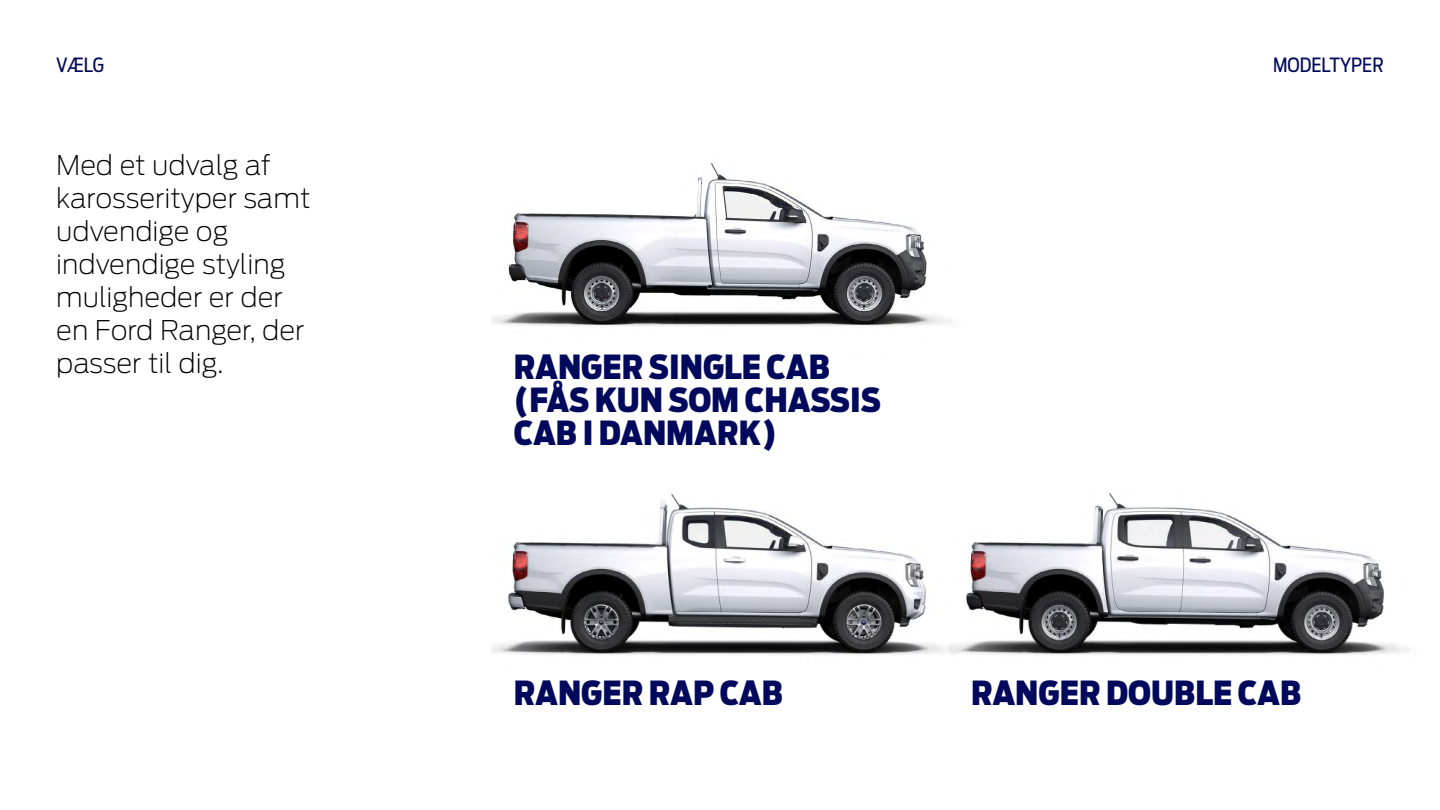
<style>
.page{position:relative;width:1440px;height:810px;background:#fff}
.page>*{position:absolute;margin:0;border:0;box-sizing:border-box;transform-origin:0 0}
.t1{font:900 33px/33px "Ford Antenna Cond";color:#00095b}
.t2{font:200 27px/33px "Ford Antenna";color:#000}
.t3{font:19.5px "Ford Antenna Cond";color:#00095b}
</style>
<div class="page">
<img style="left:491px;top:163px;width:460px;height:163px">
<img style="left:491px;top:493px;width:458px;height:162px">
<img style="left:949px;top:493px;width:460px;height:162px">
<p class="t3" style="left:56px;top:48px;width:49px">VÆLG</p>
<p class="t3" style="left:1273px;top:48px;width:112px">MODELTYPER</p>
<p class="t2" style="left:56px;top:146px;width:256px">Med et udvalg af karosserityper samt udvendige og indvendige styling muligheder er der en Ford Ranger, der passer til dig.</p>
<p class="t1" style="left:514px;top:346px;width:369px">RANGER SINGLE CAB (FÅS KUN SOM CHASSIS<br>CAB I DANMARK)</p>
<p class="t1" style="left:514px;top:672px;width:271px">RANGER RAP CAB</p>
<p class="t1" style="left:971px;top:672px;width:332px">RANGER DOUBLE CAB</p>
</div>
